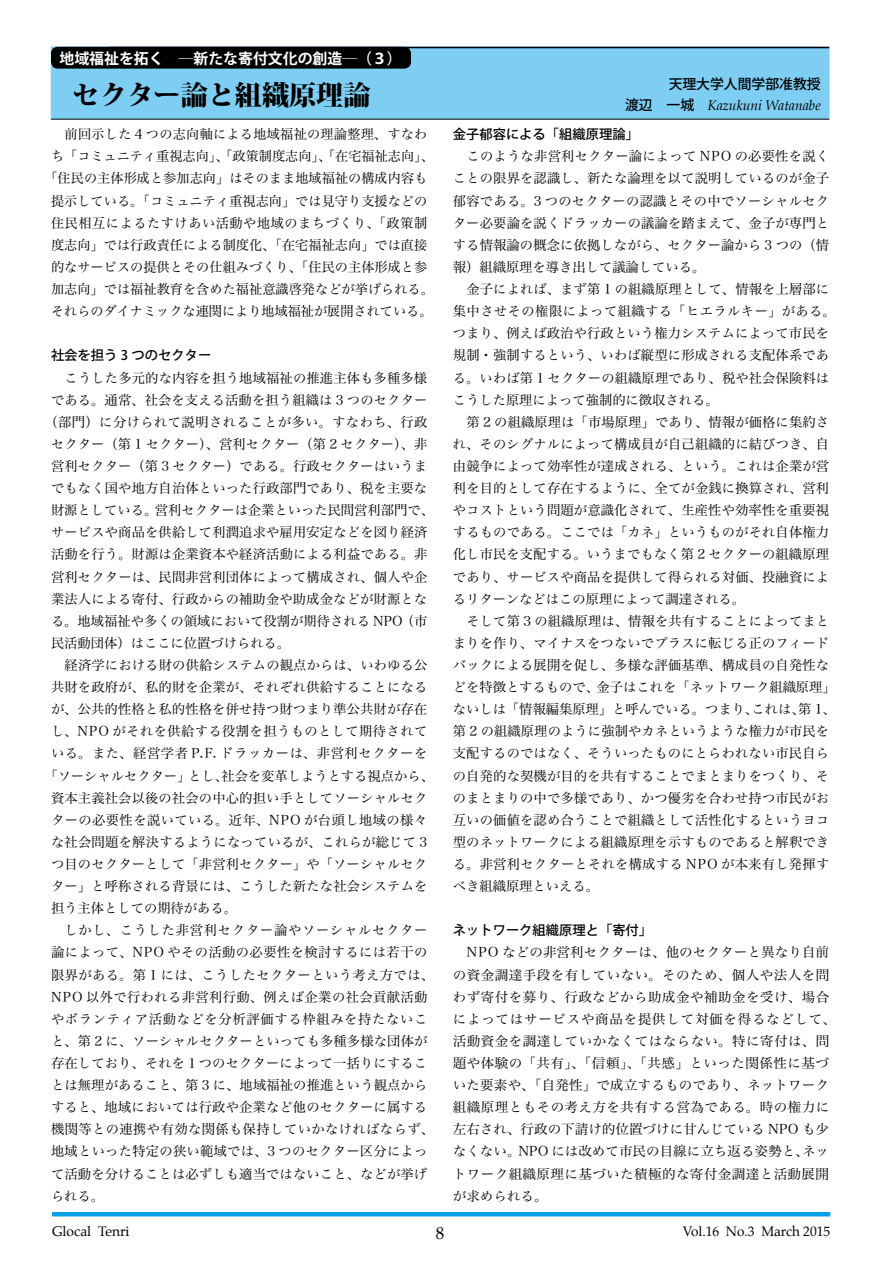
<style>
.page{position:relative;width:893px;height:1263px;background:#fff}
.page>*{position:absolute;margin:0;border:0;box-sizing:border-box;transform-origin:0 0}
.t1{font:800 27.15px "Koz Min Pro";color:#000}
.t2{font:16.95px "Palatino";color:#000}
.t3{font:700 14.85px "Koz Go Pro";color:#fff}
.t4{font:italic 13.8px "Palatino";color:#000}
.t5{font:13.8px "Palatino";color:#000}
.t6{font:500 13.8px "Koz Go Pro";color:#000}
.t7{font:13.5px "Palatino";color:#000}
.t8{font:13.35px/22px "Hira Min Pro W3";letter-spacing:.01em;color:#000;text-align:justify}
.t9{font:13.35px/22px "Hira Min Pro W3";letter-spacing:.03em;color:#000}
.t10{font:13.35px "Hira Min Pro W3";letter-spacing:.045em;color:#000}
.t11{font:13.35px "Hira Min Pro W3";letter-spacing:.035em;color:#000}
.t12{font:500 13.35px "Koz Go Pro";color:#000}
.t13{font:13.35px "Hira Min Pro W3";letter-spacing:.05em;color:#000}
.t14{font:13.35px "Hira Min Pro W3";letter-spacing:.055em;color:#000}
.s1{font-family:"Koz Go Pro";font-weight:500;font-style:normal}
</style>
<div class="page">
<hr style="left:52px;top:1212px;width:778px;height:4px;background:#00a0e9">
<div style="left:51px;top:47px;width:778px;height:72px;background:#7ecef4;border:1px solid #7ecef4"></div>
<hr style="left:51px;top:119px;width:778px;height:1px;background:#000">
<hr style="left:109px;top:47px;width:720px;height:1px;background:#000">
<div style="left:51px;top:47px;width:360px;height:22px;background:#000;border-radius:7px"></div>
<p class="t3" style="left:60px;top:49px;width:344px">地域福祉を拓く　─新たな寄付文化の創造─（３）</p>
<h1 class="t1" style="left:72px;top:74px;width:300px">セクター論と組織原理論</h1>
<p class="t6" style="left:669px;top:75px;width:154px">天理大学人間学部准教授</p>
<p class="t4" style="left:625px;top:94px;width:197px"><span class="s1">渡辺　一城</span> Kazukuni Watanabe</p>
<p class="t8" style="left:65px;top:122px;width:364px">前回示した 4 つの志向軸による地域福祉の理論整理、すなわ</p>
<p class="t8" style="left:51px;top:144px;width:384px">ち「コミュニティ重視志向」、「政策制度志向」、「在宅福祉志向」、</p>
<p class="t8" style="left:44px;top:166px;width:384px">「住民の主体形成と参加志向」はそのまま地域福祉の構成内容も</p>
<p class="t8" style="left:51px;top:188px;width:378px">提示している。「コミュニティ重視志向」では見守り支援などの</p>
<p class="t10" style="left:51px;top:211px;width:378px">住民相互によるたすけあい活動や地域のまちづくり、「政策制</p>
<p class="t8" style="left:51px;top:233px;width:378px">度志向」では行政責任による制度化、「在宅福祉志向」では直接</p>
<p class="t8" style="left:51px;top:255px;width:378px">的なサービスの提供とその仕組みづくり、「住民の主体形成と参</p>
<p class="t8" style="left:51px;top:277px;width:384px">加志向」では福祉教育を含めた福祉意識啓発などが挙げられる。</p>
<p class="t8" style="left:51px;top:299px;width:383px">それらのダイナミックな連関により地域福祉が展開されている。</p>
<p class="t12" style="left:51px;top:347px;width:162px">社会を担う 3 つのセクター</p>
<p class="t8" style="left:65px;top:365px;width:364px">こうした多元的な内容を担う地域福祉の推進主体も多種多様</p>
<p class="t8" style="left:51px;top:387px;width:378px">である。通常、社会を支える活動を担う組織は 3 つのセクター</p>
<p class="t11" style="left:44px;top:410px;width:385px">（部門）に分けられて説明されることが多い。すなわち、行政</p>
<p class="t8" style="left:51px;top:432px;width:378px">セクター（第 1 セクター）、営利セクター（第 2 セクター）、非</p>
<p class="t8" style="left:51px;top:454px;width:378px">営利セクター（第 3 セクター）である。行政セクターはいうま</p>
<p class="t8" style="left:51px;top:476px;width:378px">でもなく国や地方自治体といった行政部門であり、税を主要な</p>
<p class="t8" style="left:51px;top:498px;width:384px">財源としている。営利セクターは企業といった民間営利部門で、</p>
<p class="t8" style="left:51px;top:520px;width:378px">サービスや商品を供給して利潤追求や雇用安定などを図り経済</p>
<p class="t8" style="left:51px;top:542px;width:378px">活動を行う。財源は企業資本や経済活動による利益である。非</p>
<p class="t8" style="left:51px;top:564px;width:378px">営利セクターは、民間非営利団体によって構成され、個人や企</p>
<p class="t8" style="left:51px;top:586px;width:378px">業法人による寄付、行政からの補助金や助成金などが財源とな</p>
<p class="t8" style="left:51px;top:608px;width:378px">る。地域福祉や多くの領域において役割が期待される NPO（市</p>
<p class="t8" style="left:51px;top:631px;width:241px">民活動団体）はここに位置づけられる。</p>
<p class="t8" style="left:65px;top:653px;width:364px">経済学における財の供給システムの観点からは、いわゆる公</p>
<p class="t8" style="left:51px;top:675px;width:378px">共財を政府が、私的財を企業が、それぞれ供給することになる</p>
<p class="t8" style="left:51px;top:697px;width:378px">が、公共的性格と私的性格を併せ持つ財つまり準公共財が存在</p>
<p class="t9" style="left:51px;top:719px;width:378px">し、NPO がそれを供給する役割を担うものとして期待されて</p>
<p class="t10" style="left:51px;top:742px;width:378px">いる。また、経営学者 P.F. ドラッカーは、非営利セクターを</p>
<p class="t8" style="left:44px;top:763px;width:391px">「ソーシャルセクター」とし、社会を変革しようとする視点から、</p>
<p class="t8" style="left:51px;top:785px;width:378px">資本主義社会以後の社会の中心的担い手としてソーシャルセク</p>
<p class="t11" style="left:51px;top:808px;width:378px">ターの必要性を説いている。近年、NPO が台頭し地域の様々</p>
<p class="t8" style="left:51px;top:830px;width:378px">な社会問題を解決するようになっているが、これらが総じて 3</p>
<p class="t8" style="left:51px;top:852px;width:378px">つ目のセクターとして「非営利セクター」や「ソーシャルセク</p>
<p class="t8" style="left:51px;top:874px;width:378px">ター」と呼称される背景には、こうした新たな社会システムを</p>
<p class="t8" style="left:51px;top:896px;width:188px">担う主体としての期待がある。</p>
<p class="t14" style="left:65px;top:919px;width:364px">しかし、こうした非営利セクター論やソーシャルセクター</p>
<p class="t9" style="left:51px;top:940px;width:378px">論によって、NPO やその活動の必要性を検討するには若干の</p>
<p class="t9" style="left:51px;top:962px;width:384px">限界がある。第 1 には、こうしたセクターという考え方では、</p>
<p class="t9" style="left:51px;top:984px;width:378px">NPO 以外で行われる非営利行動、例えば企業の社会貢献活動</p>
<p class="t13" style="left:51px;top:1007px;width:378px">やボランティア活動などを分析評価する枠組みを持たないこ</p>
<p class="t8" style="left:51px;top:1029px;width:378px">と、第 2 に、ソーシャルセクターといっても多種多様な団体が</p>
<p class="t8" style="left:51px;top:1051px;width:378px">存在しており、それを１つのセクターによって一括りにするこ</p>
<p class="t8" style="left:51px;top:1073px;width:378px">とは無理があること、第 3 に、地域福祉の推進という観点から</p>
<p class="t8" style="left:51px;top:1095px;width:378px">すると、地域においては行政や企業など他のセクターに属する</p>
<p class="t9" style="left:51px;top:1117px;width:384px">機関等との連携や有効な関係も保持していかなければならず、</p>
<p class="t8" style="left:51px;top:1139px;width:378px">地域といった特定の狭い範域では、3 つのセクター区分によっ</p>
<p class="t8" style="left:51px;top:1161px;width:378px">て活動を分けることは必ずしも適当ではないこと、などが挙げ</p>
<p class="t8" style="left:51px;top:1183px;width:55px">られる。</p>
<p class="t12" style="left:453px;top:126px;width:188px">金子郁容による「組織原理論」</p>
<p class="t8" style="left:453px;top:144px;width:378px;text-indent:14px">このような非営利セクター論によって NPO の必要性を説くことの限界を認識し、新たな論理を以て説明しているのが金子郁容である。3 つのセクターの認識とその中でソーシャルセクター必要論を説くドラッカーの議論を踏まえて、金子が専門とする情報論の概念に依拠しながら、セクター論から 3 つの（情報）組織原理を導き出して議論している。</p>
<p class="t8" style="left:453px;top:277px;width:384px;text-align:left;text-indent:14px">金子によれば、まず第 1 の組織原理として、情報を上層部に集中させその権限によって組織する「ヒエラルキー」がある。つまり、例えば政治や行政という権力システムによって市民を規制・強制するという、いわば縦型に形成される支配体系である。いわば第 1 セクターの組織原理であり、税や社会保険料はこうした原理によって強制的に徴収される。</p>
<p class="t8" style="left:453px;top:409px;width:378px;text-indent:14px">第 2 の組織原理は「市場原理」であり、情報が価格に集約され、そのシグナルによって構成員が自己組織的に結びつき、自由競争によって効率性が達成される、という。これは企業が営利を目的として存在するように、全てが金銭に換算され、営利やコストという問題が意識化されて、生産性や効率性を重要視するものである。ここでは「カネ」というものがそれ自体権力化し市民を支配する。いうまでもなく第 2 セクターの組織原理であり、サービスや商品を提供して得られる対価、投融資によるリターンなどはこの原理によって調達される。</p>
<p class="t8" style="left:453px;top:608px;width:384px;text-align:left;text-indent:14px">そして第 3 の組織原理は、情報を共有することによってまとまりを作り、マイナスをつないでプラスに転じる正のフィードバックによる展開を促し、多様な評価基準、構成員の自発性などを特徴とするもので、金子はこれを「ネットワーク組織原理」ないしは「情報編集原理」と呼んでいる。つまり、これは、第 1、第 2 の組織原理のように強制やカネというような権力が市民を支配するのではなく、そういったものにとらわれない市民自らの自発的な契機が目的を共有することでまとまりをつくり、そのまとまりの中で多様であり、かつ優劣を合わせ持つ市民がお互いの価値を認め合うことで組織として活性化するというヨコ型のネットワークによる組織原理を示すものであると解釈できる。非営利セクターとそれを構成する NPO が本来有し発揮すべき組織原理といえる。</p>
<p class="t12" style="left:453px;top:922px;width:201px">ネットワーク組織原理と「寄付」</p>
<p class="t9" style="left:453px;top:940px;width:385px;text-indent:14px">NPO などの非営利セクターは、他のセクターと異なり自前の資金調達手段を有していない。そのため、個人や法人を問わず寄付を募り、行政などから助成金や補助金を受け、場合によってはサービスや商品を提供して対価を得るなどして、活動資金を調達していかなくてはならない。特に寄付は、問題や体験の「共有」、「信頼」、「共感」といった関係性に基づいた要素や、「自発性」で成立するものであり、ネットワーク組織原理ともその考え方を共有する営為である。時の権力に左右され、行政の下請け的位置づけに甘んじている NPO も少なくない。NPO には改めて市民の目線に立ち返る姿勢と、ネットワーク組織原理に基づいた積極的な寄付金調達と活動展開が求められる。</p>
<p class="t5" style="left:52px;top:1220px;width:79px">Glocal Tenri</p>
<p class="t2" style="left:436px;top:1219px;width:10px">8</p>
<p class="t7" style="left:683px;top:1220px;width:149px">Vol.16 No.3 March 2015</p>
</div>
